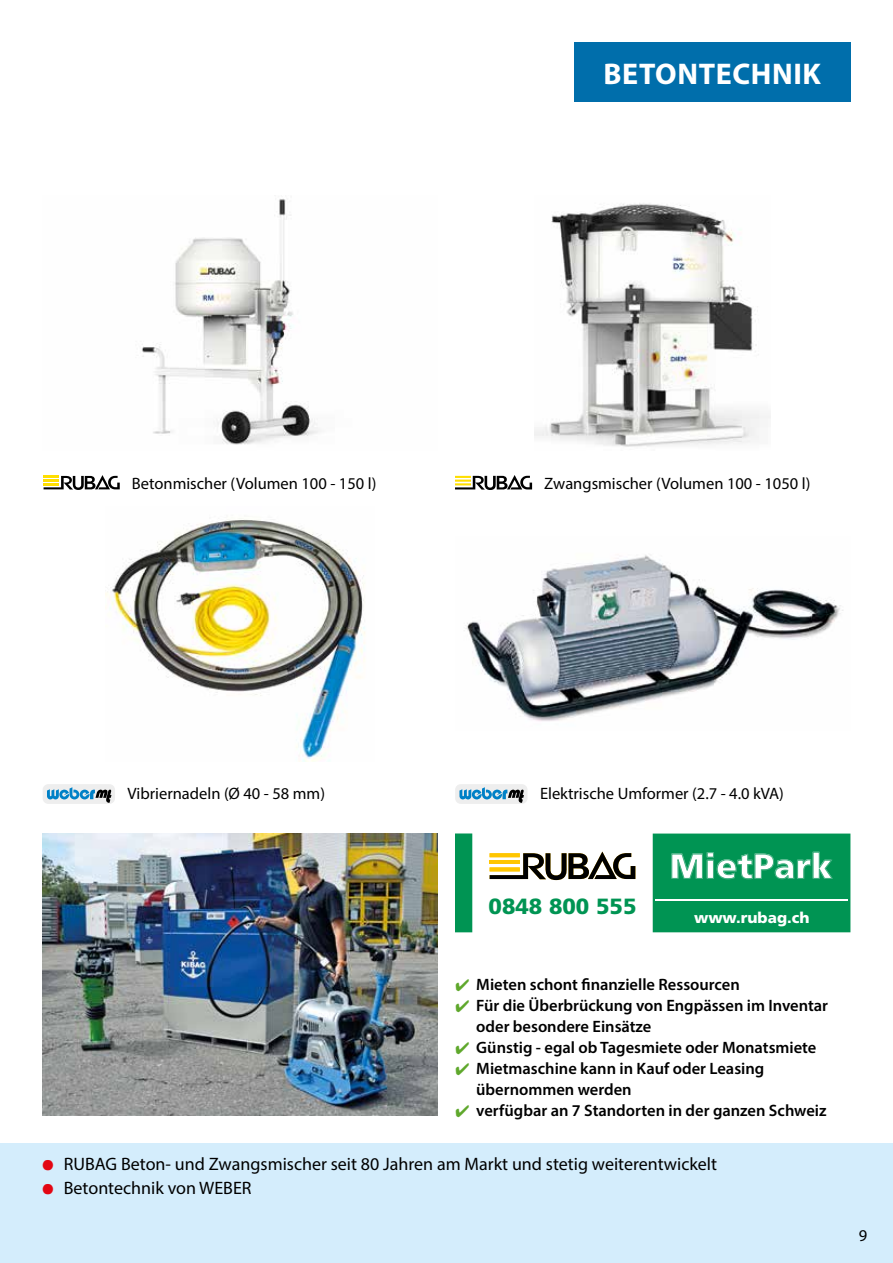
<style>
.page{position:relative;width:893px;height:1263px;background:#fff}
.page>*{position:absolute;margin:0;border:0;box-sizing:border-box;transform-origin:0 0}
.t1{font:900 34.8px "Frutiger";color:#fff}
.t2{font:700 30px "Myriad Pro";letter-spacing:.02em;color:#fff}
.t3{font:900 21.9px "Frutiger";color:#009453}
.t4{font:18px "Myriad Pro";color:#000}
.t5{font:600 16.5px/21px "Myriad Pro";color:#000}
.t6{font:16.5px "Myriad Pro";color:#000}
.t7{font:900 15.15px "Frutiger";color:#fff}
.s1{color:#e30613}
</style>
<div class="page">
<img style="left:141px;top:199px;width:178px;height:246px">
<img style="left:534px;top:203px;width:237px;height:244px">
<img style="left:106px;top:518px;width:259px;height:243px">
<img style="left:465px;top:555px;width:378px;height:166px">
<svg style="left:44px;top:475px;width:76px;height:15px"></svg>
<svg style="left:455px;top:475px;width:77px;height:15px"></svg>
<div style="left:43px;top:784px;width:72px;height:20px;background:#eee;border-radius:6px"></div>
<svg style="left:47px;top:787px;width:64px;height:16px"></svg>
<div style="left:455px;top:784px;width:72px;height:20px;background:#eee;border-radius:6px"></div>
<svg style="left:459px;top:787px;width:65px;height:16px"></svg>
<img style="left:43px;top:833px;width:395px;height:283px">
<div style="left:574px;top:43px;width:276px;height:59px;background:#006eab"></div>
<div style="left:0;top:1144px;width:893px;height:119px;background:#d4edfc"></div>
<div style="left:653px;top:833px;width:197px;height:99px;background:#009453"></div>
<div style="left:455px;top:833px;width:17px;height:99px;background:#009453"></div>
<hr style="left:655px;top:899px;width:193px;height:1px;background:#fff">
<svg style="left:490px;top:851px;width:145px;height:29px"></svg>
<svg style="left:490px;top:867px;width:30px;height:4px"></svg>
<svg style="left:490px;top:853px;width:30px;height:4px"></svg>
<hr style="left:490px;top:860px;width:30px;height:4px;background:#ffc600">
<svg style="left:671px;top:851px;width:162px;height:29px"></svg>
<h2 class="t2" style="left:604px;top:54px;width:219px">BETONTECHNIK</h2>
<p class="t6" style="left:132px;top:473px;width:246px">Betonmischer (Volumen 100 - 150 l)</p>
<p class="t6" style="left:544px;top:473px;width:268px">Zwangsmischer (Volumen 100 - 1050 l)</p>
<p class="t6" style="left:128px;top:783px;width:199px">Vibriernadeln (Ø 40 - 58 mm)</p>
<p class="t6" style="left:540px;top:783px;width:245px">Elektrische Umformer (2.7 - 4.0 kVA)</p>
<h3 class="t3" style="left:489px;top:893px;width:149px">0848 800 555</h3>
<h1 class="t1" style="left:670px;top:845px;width:164px">MietPark</h1>
<p class="t7" style="left:694px;top:908px;width:117px">www.rubag.ch</p>
<p class="t5" style="left:476px;top:973px;width:353px">Mieten schont finanzielle Ressourcen<br>Für die Überbrückung von Engpässen im Inventar oder besondere Einsätze<br>Günstig - egal ob Tagesmiete oder Monatsmiete Mietmaschine kann in Kauf oder Leasing übernommen werden<br>verfügbar an 7 Standorten in der ganzen Schweiz</p>
<p class="t4" style="left:43px;top:1153px;width:676px"><span class="s1">●</span> RUBAG Beton- und Zwangsmischer seit 80 Jahren am Markt und stetig weiterentwickelt</p>
<p class="t4" style="left:43px;top:1177px;width:211px"><span class="s1">●</span> Betontechnik von WEBER</p>
<p class="t6" style="left:859px;top:1225px;width:10px">9</p>
</div>
